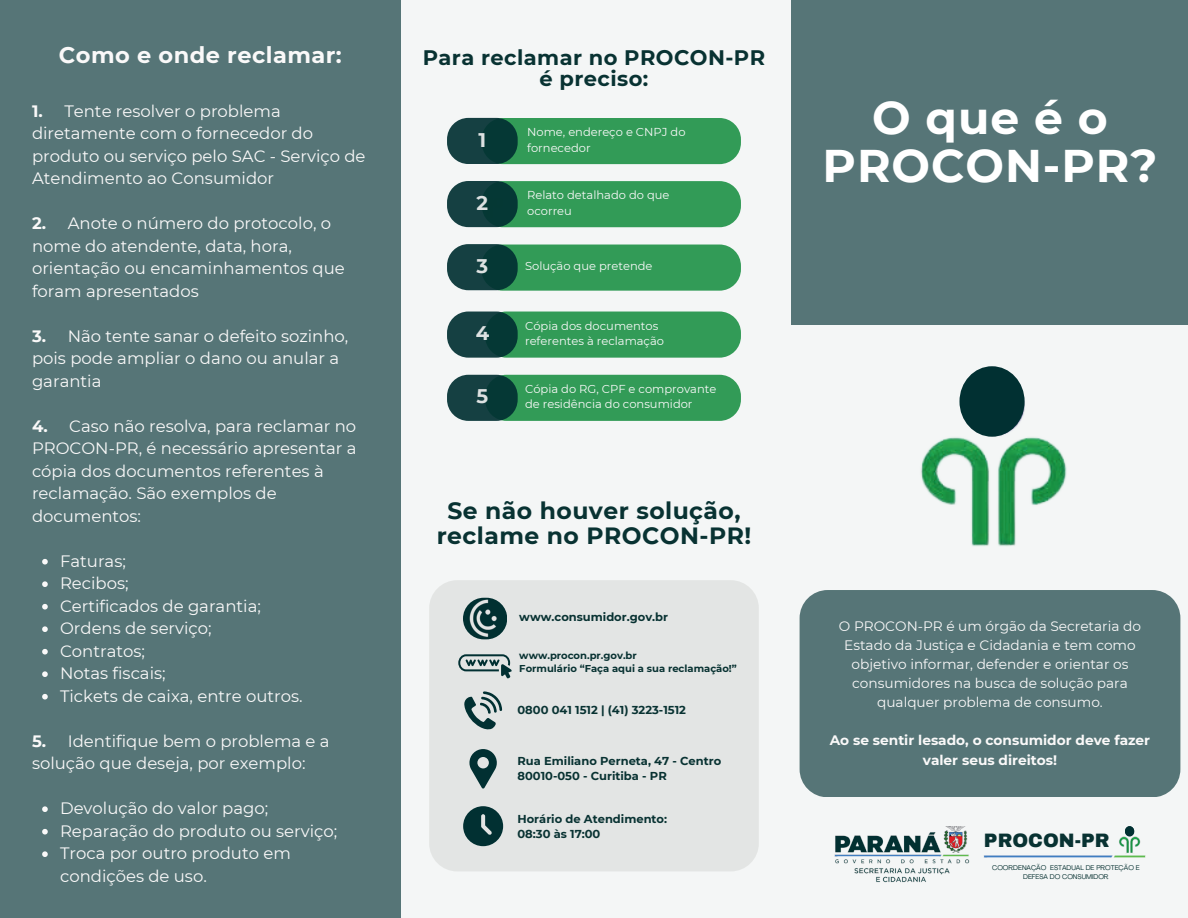
<style>
.page{position:relative;width:1188px;height:918px;background:#f4f6f6}
.page>*{position:absolute;margin:0;border:0;box-sizing:border-box;transform-origin:0 0}
.t1{font:700 45.75px/47.8px "Montserrat";letter-spacing:.02em;color:#fff;text-align:center}
.t2{font:27.45px "Ayr Tropika Island Int";color:#f4f8dc}
.t3{font:700 23.55px/24.8px "Montserrat";letter-spacing:.02em;color:#083232;text-align:center}
.t4{font:700 22.5px "Montserrat";letter-spacing:.02em;color:#faf9f9}
.t5{font:700 21px/21.3px "Montserrat";letter-spacing:.02em;color:#083232;text-align:center}
.t6{font:700 19.65px "Montserrat";color:#faf9f9}
.t7{font:900 19.05px "Archivo";color:#083232}
.t8{font:16.5px/22.5px "Montserrat";color:#faf9f9}
.t9{font:13.65px/19.2px "Montserrat";color:#faf9f9;text-align:center}
.t10{font:700 13.65px/19.2px "Montserrat";color:#faf9f9;text-align:center}
.t11{font:11.55px/15.3px "Montserrat";color:#faf9f9}
.t12{font:700 11.55px/15.3px "Montserrat";color:#083232}
.t13{font:700 10.05px/13.4px "Montserrat";color:#083232}
.t14{font:6.75px/9px "Agrandir";color:#083232;text-align:center}
.s1{font-weight:700}
.s2{font-family:"Noto Sans"}
</style>
<div class="page">
<div style="left:792px;top:0;width:396px;height:325px;background:#567577"></div>
<div style="left:0;top:0;width:401px;height:918px;background:#567577"></div>
<div style="left:800px;top:590px;width:380px;height:207px;background:#567577"></div>
<img style="left:834px;top:826px;width:136px;height:57px">
<img style="left:1119px;top:826px;width:22px;height:27px">
<div style="left:1125px;top:826px;width:9px;height:10px;background:#013032;border-radius:50%"></div>
<img style="left:983px;top:853px;width:162px;height:5px">
<img style="left:921px;top:367px;width:146px;height:179px">
<div style="left:959px;top:366px;width:66px;height:71px;background:#013032;border-radius:50%"></div>
<div style="left:482px;top:118px;width:259px;height:46px;background:#329b57;border-radius:21px"></div>
<div style="left:447px;top:118px;width:71px;height:46px;background:linear-gradient(to right,#1c4347,#013832);border-radius:21px"></div>
<div style="left:481px;top:245px;width:260px;height:46px;background:#329b57;border-radius:21px"></div>
<div style="left:447px;top:244px;width:71px;height:46px;background:linear-gradient(to right,#1c4448,#013832);border-radius:21px"></div>
<div style="left:485px;top:312px;width:256px;height:46px;background:#329b57;border-radius:21px"></div>
<div style="left:447px;top:312px;width:71px;height:46px;background:linear-gradient(to right,#1c4448,#023833);border-radius:21px"></div>
<div style="left:485px;top:375px;width:256px;height:46px;background:#329b57;border-radius:21px"></div>
<div style="left:447px;top:375px;width:71px;height:46px;background:linear-gradient(to right,#1c4348,#033833);border-radius:21px"></div>
<div style="left:482px;top:181px;width:259px;height:46px;background:#329b57;border-radius:21px"></div>
<div style="left:447px;top:181px;width:71px;height:46px;background:linear-gradient(to right,#1c4348,#013832);border-radius:21px"></div>
<svg style="left:42px;top:559px;width:6px;height:6px"></svg>
<svg style="left:42px;top:581px;width:6px;height:6px"></svg>
<svg style="left:42px;top:604px;width:6px;height:6px"></svg>
<svg style="left:42px;top:626px;width:6px;height:6px"></svg>
<svg style="left:42px;top:649px;width:6px;height:6px"></svg>
<svg style="left:42px;top:671px;width:6px;height:6px"></svg>
<svg style="left:42px;top:694px;width:6px;height:6px"></svg>
<svg style="left:42px;top:806px;width:6px;height:6px"></svg>
<svg style="left:42px;top:829px;width:6px;height:6px"></svg>
<svg style="left:42px;top:851px;width:6px;height:6px"></svg>
<div style="left:429px;top:580px;width:330px;height:291px;background:#e3e5e4;border-radius:28px"></div>
<img style="left:463px;top:598px;width:44px;height:41px;border-radius:21px">
<svg style="left:458px;top:654px;width:54px;height:25px"></svg>
<svg style="left:464px;top:691px;width:38px;height:39px"></svg>
<svg style="left:469px;top:749px;width:27px;height:39px"></svg>
<svg style="left:463px;top:806px;width:40px;height:40px"></svg>
<h3 class="t4" style="left:59px;top:39px;width:284px">Como e onde reclamar:</h3>
<p class="t8" style="left:32px;top:99px;width:335px"><span class="s1">1.</span> Tente resolver o problema diretamente com o fornecedor do produto ou serviço pelo SAC - Serviço de<br>Atendimento ao Consumidor</p>
<p class="t8" style="left:32px;top:212px;width:314px"><span class="s1">2.</span> Anote o número do protocolo, o nome do atendente, data, hora, orientação ou encaminhamentos que foram apresentados</p>
<p class="t8" style="left:32px;top:324px;width:318px"><span class="s1">3.</span> Não tente sanar o defeito sozinho, pois pode ampliar o dano ou anular a garantia</p>
<p class="t8" style="left:32px;top:414px;width:326px"><span class="s1">4.</span> Caso não resolva, para reclamar no<br>PROCON-PR, é necessário apresentar a cópia dos documentos referentes à reclamação. São exemplos de documentos:</p>
<p class="t8" style="left:60px;top:549px;width:244px">Faturas;<br>Recibos;<br>Certificados de garantia;<br>Ordens de serviço;<br>Contratos;<br>Notas fiscais;<br>Tickets de caixa, entre outros.</p>
<p class="t8" style="left:32px;top:729px;width:299px"><span class="s1">5.</span> Identifique bem o problema e a solução que deseja, por exemplo:</p>
<p class="t8" style="left:60px;top:797px;width:279px">Devolução do valor pago;<br>Reparação do produto ou serviço;<br>Troca por outro produto em condições de uso.</p>
<p class="t5" style="left:423px;top:46px;width:344px">Para reclamar no PROCON-PR é preciso:</p>
<p class="t6" style="left:478px;top:126px;width:9px">1</p>
<p class="t11" style="left:527px;top:124px;width:160px">Nome, endereço e CNPJ do fornecedor</p>
<p class="t6" style="left:477px;top:189px;width:13px">2</p>
<p class="t11" style="left:527px;top:187px;width:144px">Relato detalhado do que ocorreu</p>
<h2 class="t2" style="left:484px;top:184px;width:21px">1<span class="s2">º</span></h2>
<p class="t6" style="left:477px;top:252px;width:13px">3</p>
<p class="t6" style="left:476px;top:319px;width:15px">4</p>
<p class="t6" style="left:476px;top:382px;width:13px">5</p>
<p class="t11" style="left:525px;top:258px;width:129px">Solução que pretende</p>
<p class="t11" style="left:525px;top:318px;width:141px">Cópia dos documentos referentes à reclamação</p>
<p class="t11" style="left:525px;top:381px;width:193px">Cópia do RG, CPF e comprovante de residência do consumidor</p>
<h3 class="t3" style="left:437px;top:497px;width:316px">Se não houver solução, reclame no PROCON-PR!</h3>
<p class="t12" style="left:519px;top:609px;width:150px">www.consumidor.gov.br</p>
<p class="t13" style="left:519px;top:648px;width:219px">www.procon.pr.gov.br<br>Formulário “Faça aqui a sua reclamação!”</p>
<p class="t12" style="left:518px;top:701px;width:170px">0800 041 1512 | (41) 3223-1512</p>
<p class="t12" style="left:518px;top:753px;width:205px">Rua Emiliano Perneta, 47 - Centro<br>80010-050 - Curitiba - PR</p>
<p class="t12" style="left:518px;top:810px;width:151px">Horário de Atendimento:<br>08:30 às 17:00</p>
<h1 class="t1" style="left:823px;top:92px;width:336px">O que é o<br>PROCON-PR?</h1>
<p class="t9" style="left:839px;top:616px;width:304px">O PROCON-PR é um órgão da Secretaria do Estado da Justiça e Cidadania e tem como objetivo informar, defender e orientar os consumidores na busca de solução para qualquer problema de consumo.</p>
<p class="t10" style="left:830px;top:730px;width:322px">Ao se sentir lesado, o consumidor deve fazer valer seus direitos!</p>
<p class="t7" style="left:984px;top:828px;width:127px">PROCON-PR</p>
<p class="t14" style="left:992px;top:863px;width:149px">COORDENAÇÃO ESTADUAL DE PROTEÇÃO E<br>DEFESA DO CONSUMIDOR</p>
</div>
